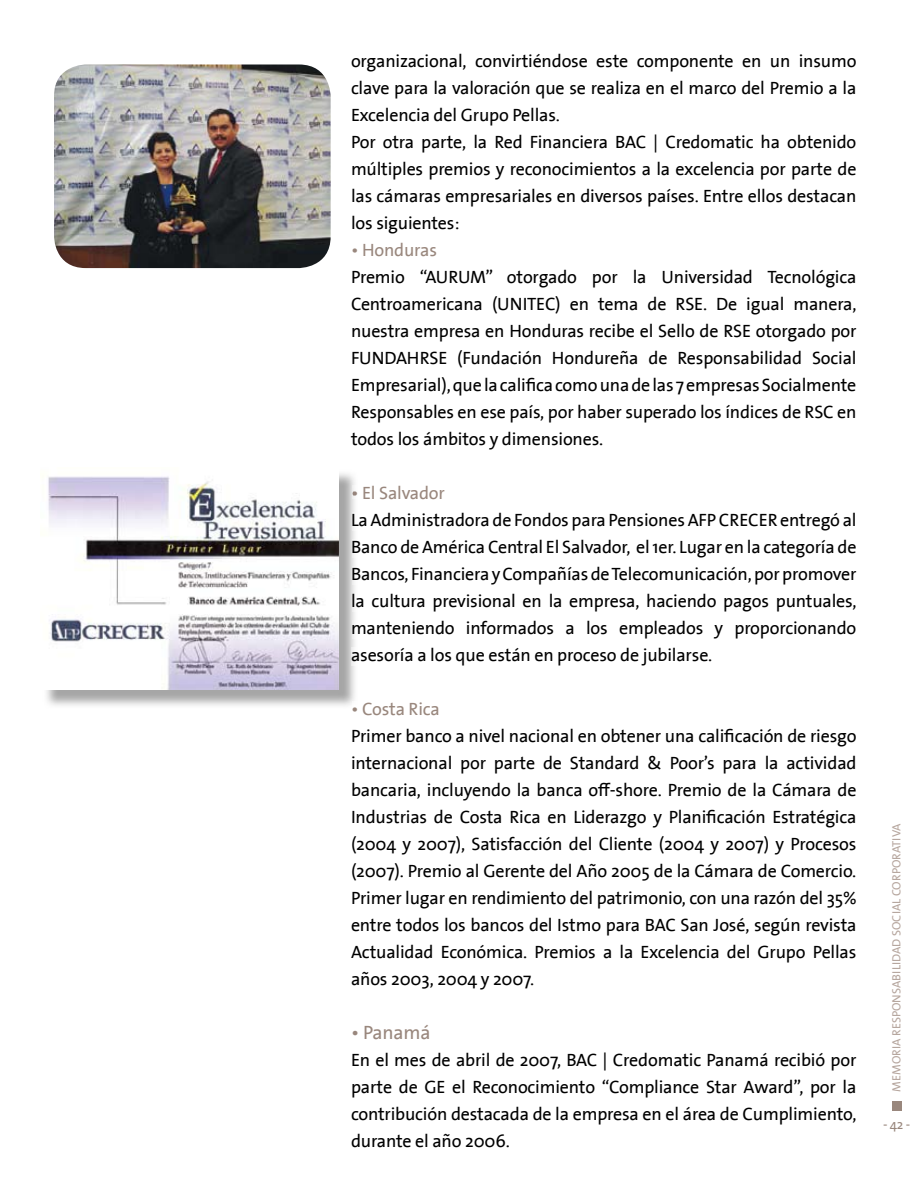
<style>
.page{position:relative;width:918px;height:1188px;background:#fff}
.page>*{position:absolute;margin:0;border:0;box-sizing:border-box;transform-origin:0 0}
.t1{font:19.5px "The Sans BAC";letter-spacing:-.01em;color:#99877d}
.t2{font:18px/27px "The Sans BAC";letter-spacing:-.01em;color:#000;text-align:justify}
.t3{font:18px "The Sans BAC";letter-spacing:-.01em;color:#99877d}
.t4{font:13.5px "The Sans BAC";color:#99877d}
.t5{font:12px "The Sans BAC";color:#b6a69e}
.s1{color:#8e7d74}
.s2{color:#99877d}
</style>
<div class="page">
<div style="left:893px;top:1101px;width:9px;height:9px;background:#99877d"></div>
<img style="left:54px;top:65px;width:277px;height:203px;border-radius:32px">
<img style="left:46px;top:473px;width:309px;height:233px">
<svg style="left:353px;top:486px;width:2px;height:13px"></svg>
<img style="left:353px;top:512px;width:2px;height:18px">
<img style="left:353px;top:539px;width:2px;height:18px">
<img style="left:353px;top:566px;width:2px;height:18px">
<img style="left:353px;top:594px;width:2px;height:17px">
<img style="left:353px;top:620px;width:2px;height:18px">
<img style="left:352px;top:647px;width:3px;height:18px">
<img style="left:46px;top:473px;width:293px;height:217px">
<p class="t2" style="left:351px;top:47px;width:507px;text-align:left">organizacional, convirtiéndose este componente en un insumo clave para la valoración que se realiza en el marco del Premio a la Excelencia del Grupo Pellas.<br>Por otra parte, la Red Financiera BAC | Credomatic ha obtenido múltiples premios y reconocimientos a la excelencia por parte de las cámaras empresariales en diversos países. Entre ellos destacan los siguientes:</p>
<p class="t3" style="left:351px;top:238px;width:88px">• Honduras</p>
<p class="t2" style="left:351px;top:263px;width:507px">Premio “AURUM” otorgado por la Universidad Tecnológica Centroamericana (UNITEC) en tema de RSE. De igual manera, nuestra empresa en Honduras recibe el Sello de RSE otorgado por FUNDAHRSE (Fundación Hondureña de Responsabilidad Social Empresarial), que la califica como una de las 7 empresas Socialmente Responsables en ese país, por haber superado los índices de RSC en todos los ámbitos y dimensiones.</p>
<p class="t2" style="left:351px;top:479px;width:507px;text-align:left"><span class="s1">•</span> <span class="s2">El Salvador<br></span>La Administradora de Fondos para Pensiones AFP CRECER entregó al Banco de América Central El Salvador, el 1er. Lugar en la categoría de Bancos, Financiera y Compañías de Telecomunicación, por promover la cultura previsional en la empresa, haciendo pagos puntuales, manteniendo informados a los empleados y proporcionando asesoría a los que están en proceso de jubilarse.</p>
<p class="t3" style="left:351px;top:697px;width:90px">• Costa Rica</p>
<p class="t2" style="left:351px;top:722px;width:507px">Primer banco a nivel nacional en obtener una calificación de riesgo internacional por parte de Standard &amp; Poor’s para la actividad bancaria, incluyendo la banca off-shore. Premio de la Cámara de Industrias de Costa Rica en Liderazgo y Planificación Estratégica (2004 y 2007), Satisfacción del Cliente (2004 y 2007) y Procesos (2007). Premio al Gerente del Año 2005 de la Cámara de Comercio.<br>Primer lugar en rendimiento del patrimonio, con una razón del 35% entre todos los bancos del Istmo para BAC San José, según revista Actualidad Económica. Premios a la Excelencia del Grupo Pellas años 2003, 2004 y 2007.</p>
<p class="t1" style="left:351px;top:1020px;width:81px">• Panamá</p>
<p class="t2" style="left:351px;top:1046px;width:507px">En el mes de abril de 2007, BAC | Credomatic Panamá recibió por parte de GE el Reconocimiento “Compliance Star Award”, por la contribución destacada de la empresa en el área de Cumplimiento, durante el año 2006.</p>
<p class="t5" style="left:889px;top:1092px;width:270px;rotate:-90deg">MEMORIA RESPONSABILIDAD SOCIAL CORPORATIVA</p>
<p class="t4" style="left:883px;top:1116px;width:29px">- 42 -</p>
</div>
